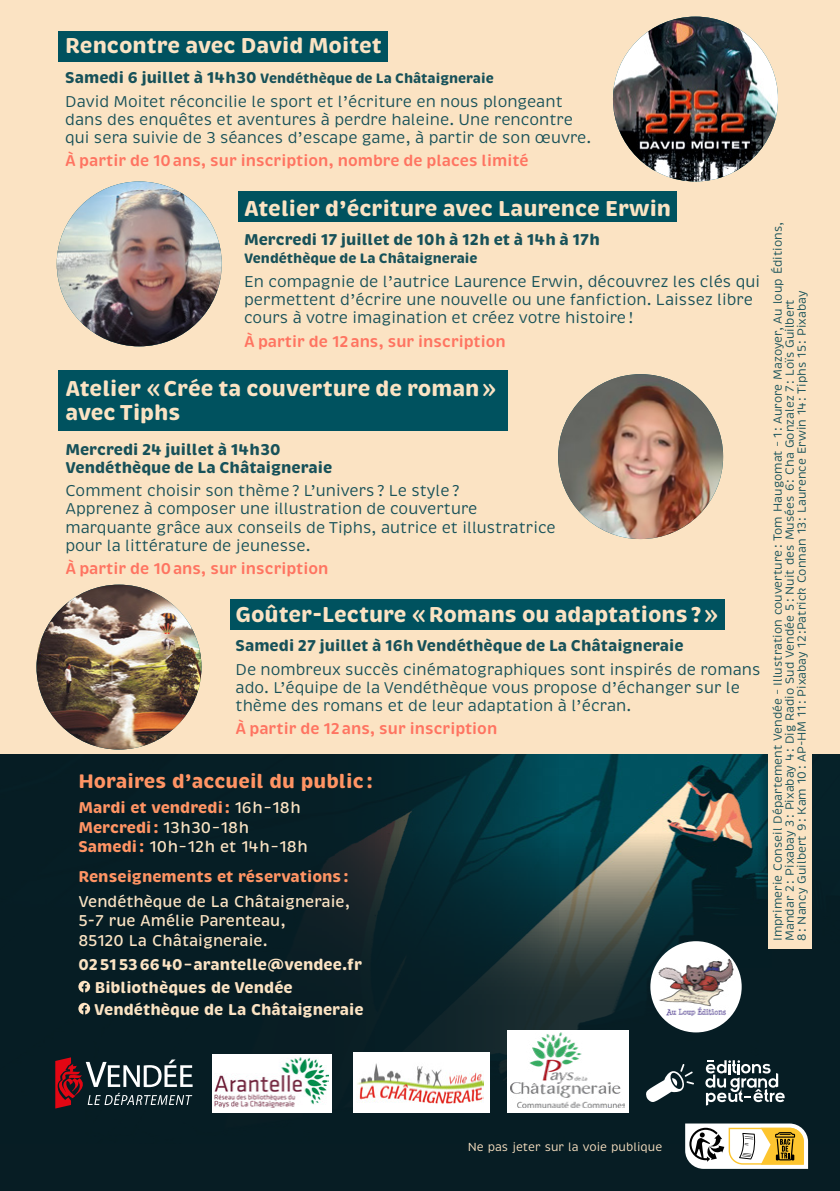
<style>
.page{position:relative;width:840px;height:1191px;background:#fff}
.page>*{position:absolute;margin:0;border:0;box-sizing:border-box;transform-origin:0 0}
.texte-courant{font:700 22px/24px "Brevia";color:#fbe3c3}
.t1{font:700 20px "Brevia";color:#ff9464}
.texte-courant-2{font:16px/18px "Brevia";color:#175159}
.texte-courant-3{font:600 16px "Brevia";color:#ff7461}
.texte-courant-4{font:700 16px/18px "Brevia";color:#175159}
.t2{font:700 16px/19.2px "Brevia";color:#ff9464}
.t3{font:700 16px "Brevia";color:#fbe3c3}
.t4{font:500 16px/19.2px "Brevia";color:#fbe3c3}
.texte-courant-5{font:700 14px "Brevia";color:#175159}
.t5{font:12px/12px "Brevia";color:#175159}
.t6{font:12px "Brevia";color:#fbe3c3}
.s1{font-size:16px}
.s2{font-weight:500;color:#fbe3c3}
</style>
<div class="page">
<div style="left:0;top:0;width:839px;height:754px;background:#fbe3c3"></div>
<img style="left:557px;top:754px;width:199px;height:79px">
<svg style="left:557px;top:833px;width:199px;height:358px;background:#21373a"></svg>
<svg style="left:0;top:754px;width:557px;height:437px;background:#082128"></svg>
<div style="left:756px;top:754px;width:83px;height:437px;background:#071d24"></div>
<svg style="left:684px;top:1123px;width:123px;height:45px"></svg>
<div style="left:58px;top:32px;width:330px;height:30px;background:#00525f"></div>
<svg style="left:78px;top:980px;width:12px;height:12px"></svg>
<svg style="left:78px;top:1002px;width:12px;height:12px"></svg>
<div style="left:507px;top:1029px;width:121px;height:83px;background:#fff"></div>
<img style="left:510px;top:1032px;width:114px;height:75px">
<div style="left:212px;top:1053px;width:120px;height:59px;background:#fff"></div>
<img style="left:215px;top:1057px;width:113px;height:50px">
<div style="left:353px;top:1052px;width:136px;height:60px;background:#fff"></div>
<img style="left:357px;top:1063px;width:126px;height:40px">
<svg style="left:645px;top:1064px;width:48px;height:38px"></svg>
<svg style="left:705px;top:1060px;width:79px;height:45px"></svg>
<svg style="left:55px;top:1057px;width:137px;height:51px;background:#4a4249"></svg>
<div style="left:230px;top:600px;width:493px;height:30px;background:#00525f"></div>
<div style="left:58px;top:370px;width:449px;height:60px;background:#00525f"></div>
<div style="left:238px;top:191px;width:438px;height:31px;background:#00525f"></div>
<img style="left:612px;top:17px;width:165px;height:164px;border-radius:82px">
<img style="left:57px;top:181px;width:165px;height:165px;border-radius:82px">
<img style="left:557px;top:374px;width:165px;height:165px;border-radius:82px">
<img style="left:36px;top:584px;width:165px;height:165px;border-radius:82px">
<div style="left:650px;top:941px;width:91px;height:91px;background:#fff;border-radius:50%"></div>
<img style="left:656px;top:957px;width:79px;height:59px">
<div style="left:768px;top:739px;width:43px;height:210px;background:#fbe3c3"></div>
<p class="texte-courant" style="left:65px;top:34px;width:318px">Rencontre avec David Moitet</p>
<p class="texte-courant-5" style="left:65px;top:69px;width:430px"><span class="s1">Samedi 6 juillet à 14h30</span> Vendéthèque de La Châtaigneraie</p>
<p class="texte-courant-2" style="left:65px;top:92px;width:527px">David Moitet réconcilie le sport et l’écriture en nous plongeant dans des enquêtes et aventures à perdre haleine. Une rencontre qui sera suivie de 3 séances d’escape game, à partir de son œuvre.</p>
<p class="texte-courant-3" style="left:65px;top:151px;width:464px">À partir de 10ans, sur inscription, nombre de places limité</p>
<p class="texte-courant" style="left:244px;top:197px;width:428px">Atelier d’écriture avec Laurence Erwin</p>
<p class="texte-courant-4" style="left:244px;top:231px;width:357px">Mercredi 17 juillet de 10h à 12h et à 14h à 17h</p>
<p class="texte-courant-5" style="left:244px;top:250px;width:235px">Vendéthèque de La Châtaigneraie</p>
<p class="texte-courant-2" style="left:244px;top:273px;width:517px">En compagnie de l’autrice Laurence Erwin, découvrez les clés qui permettent d’écrire une nouvelle ou une fanfiction. Laissez libre cours à votre imagination et créez votre histoire!</p>
<p class="texte-courant-3" style="left:244px;top:331px;width:263px">À partir de 12ans, sur inscription</p>
<p class="texte-courant" style="left:65px;top:376px;width:432px">Atelier «Crée ta couverture de roman» avec Tiphs</p>
<p class="texte-courant-4" style="left:65px;top:440px;width:268px">Mercredi 24 juillet à 14h30<br>Vendéthèque de La Châtaigneraie</p>
<p class="texte-courant-2" style="left:65px;top:482px;width:492px">Comment choisir son thème? L’univers? Le style?<br>Apprenez à composer une illustration de couverture marquante grâce aux conseils de Tiphs, autrice et illustratrice pour la littérature de jeunesse.</p>
<p class="texte-courant-3" style="left:65px;top:559px;width:264px">À partir de 10ans, sur inscription</p>
<p class="texte-courant" style="left:235px;top:602px;width:484px">Goûter-Lecture «Romans ou adaptations?»</p>
<p class="texte-courant-4" style="left:235px;top:636px;width:449px">Samedi 27 juillet à 16h Vendéthèque de La Châtaigneraie</p>
<p class="texte-courant-2" style="left:235px;top:660px;width:526px">De nombreux succès cinématographiques sont inspirés de romans ado. L’équipe de la Vendéthèque vous propose d’échanger sur le thème des romans et de leur adaptation à l’écran.</p>
<p class="texte-courant-3" style="left:235px;top:719px;width:263px">À partir de 12ans, sur inscription</p>
<p class="t1" style="left:78px;top:769px;width:296px">Horaires d’accueil du public:</p>
<p class="t2" style="left:78px;top:798px;width:231px">Mardi et vendredi: <span class="s2">16h– 18h<br></span>Mercredi: <span class="s2">13h30– 18h<br></span>Samedi: <span class="s2">10h– 12h et 14h– 18h</span></p>
<p class="t2" style="left:78px;top:867px;width:271px">Renseignements et réservations:</p>
<p class="t4" style="left:78px;top:892px;width:273px">Vendéthèque de La Châtaigneraie,<br>5-7 rue Amélie Parenteau,<br>85120 La Châtaigneraie.</p>
<p class="t3" style="left:78px;top:955px;width:285px">0251536640–arantelle@vendee.fr</p>
<p class="t3" style="left:95px;top:977px;width:199px">Bibliothèques de Vendée</p>
<p class="t3" style="left:94px;top:999px;width:271px">Vendéthèque de La Châtaigneraie</p>
<p class="t5" style="left:771px;top:941px;width:720px;rotate:-90deg">Imprimerie Conseil Département Vendée – Illustration couverture: Tom Haugomat – 1 : Aurore Mazoyer, Au loup Éditions,<br>Mandar 2: Pixabay 3: Pixabay 4: Dig Radio Sud Vendée 5: Nuit des Musées 6: Cha Gonzalez 7: Loïs Guilbert<br>8: Nancy Guilbert 9: Kam 10: AP-HM 11 : Pixabay 12:Patrick Connan 13: Laurence Erwin 14: Tiphs 15: Pixabay</p>
<p class="t6" style="left:467px;top:1139px;width:196px">Ne pas jeter sur la voie publique</p>
</div>
